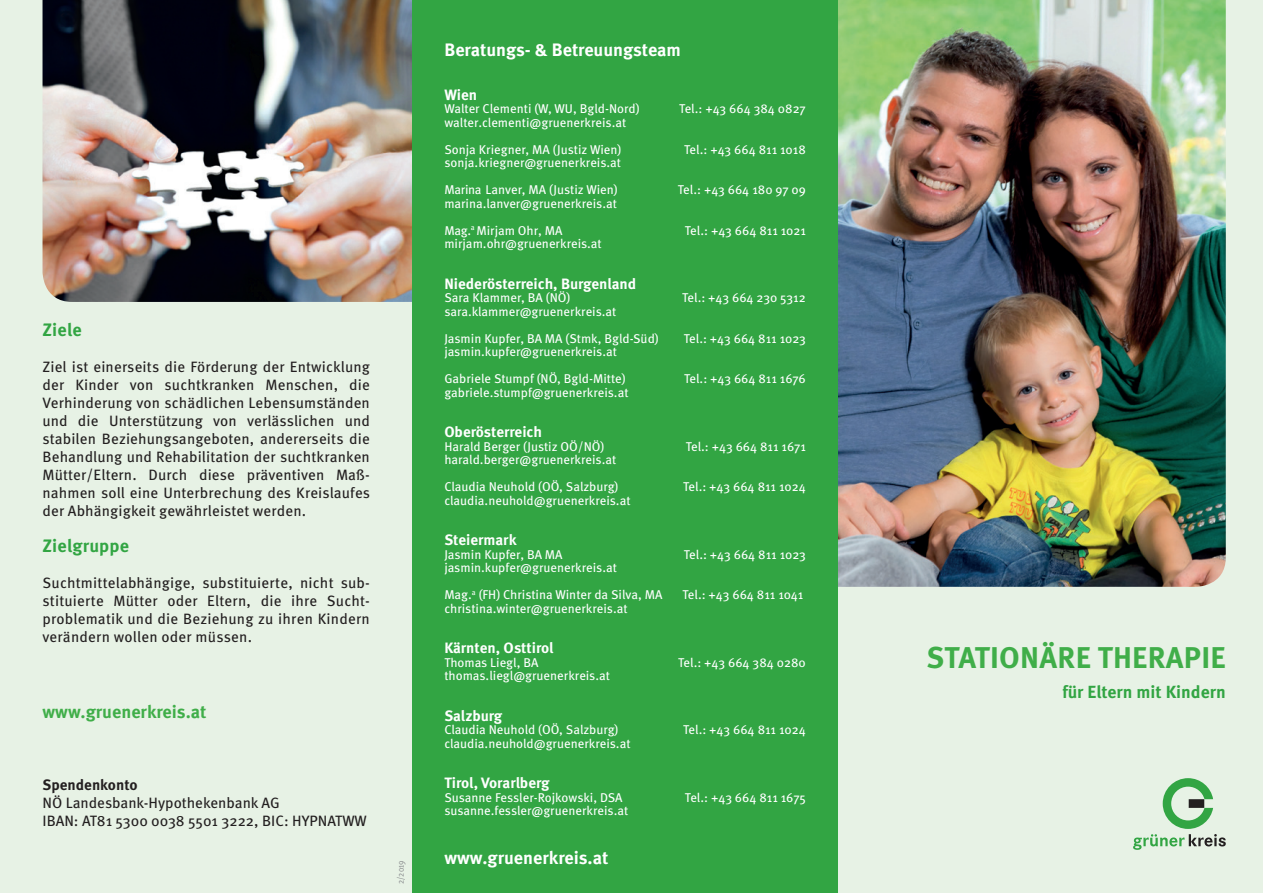
<style>
.page{position:relative;width:1263px;height:893px;background:#e7f2e5}
.page>*{position:absolute;margin:0;border:0;box-sizing:border-box;transform-origin:0 0}
.t1{font:700 30px "Meta OT";letter-spacing:.01em;color:#40ae49}
.t2{font:700 18px "Meta OT";color:#fff}
.t3{font:700 18px "Meta OT";color:#40ae49}
.t4{font:700 18px "Meta OT";letter-spacing:.01em;color:#32a543}
.t5{font:700 17.55px "Meta OT";color:#32a543}
.t6{font:15px/18px "Meta OT";letter-spacing:.005em;color:#231f20;text-align:justify}
.t7{font:700 15px "Meta OT";color:#fff}
.t8{font:700 15px "Meta OT";color:#231f20}
.t9{font:12.75px/27px "Meta OT";color:#fff}
.t10{font:9px "Meta OT Cond Norm";color:#86888b}
</style>
<div class="page">
<img style="left:43px;top:0;width:369px;height:302px">
<img style="left:838px;top:0;width:388px;height:587px">
<div style="left:412px;top:0;width:426px;height:893px;background:#32a543"></div>
<svg style="left:1133px;top:778px;width:93px;height:72px"></svg>
<h2 class="t4" style="left:43px;top:319px;width:41px">Ziele</h2>
<p class="t6" style="left:43px;top:358px;width:329px">Ziel ist einerseits die Förderung der Entwicklung der Kinder von suchtkranken Menschen, die Verhinderung von schädlichen Lebensumständen und die Unterstützung von verlässlichen und stabilen Beziehungsangeboten, andererseits die Behandlung und Rehabilitation der suchtkranken Mütter/Eltern. Durch diese präventiven Maß&shy;nahmen soll eine Unterbrechung des Kreislaufes der Abhängigkeit gewährleistet werden.</p>
<h2 class="t4" style="left:43px;top:535px;width:88px">Zielgruppe</h2>
<p class="t6" style="left:43px;top:574px;width:329px">Suchtmittelabhängige, substituierte, nicht sub&shy;stituierte Mütter oder Eltern, die ihre Sucht&shy;problematik und die Beziehung zu ihren Kindern verändern wollen oder müssen.</p>
<h2 class="t3" style="left:43px;top:701px;width:165px">www.gruenerkreis.at</h2>
<p class="t8" style="left:43px;top:776px;width:97px">Spendenkonto</p>
<p class="t6" style="left:43px;top:794px;width:326px">NÖ Landesbank-Hypothekenbank AG<br>IBAN: AT81 5300 0038 5501 3222, BIC: HYPNATWW</p>
<p class="t10" style="left:395px;top:884px;width:25px;rotate:-90deg">2/2019</p>
<h2 class="t2" style="left:444px;top:39px;width:238px">Beratungs- &amp; Betreuungsteam</h2>
<p class="t7" style="left:444px;top:85px;width:34px">Wien</p>
<p class="t9" style="left:444px;top:95px;width:197px">Walter Clementi (W, WU, Bgld-Nord)</p>
<p class="t9" style="left:679px;top:95px;width:128px">Tel.: +43 664 384 0827</p>
<p class="t9" style="left:444px;top:109px;width:183px">walter.clementi@gruenerkreis.at<br>Sonja Kriegner, MA (Justiz Wien)</p>
<p class="t9" style="left:684px;top:136px;width:123px">Tel.: +43 664 811 1018</p>
<p class="t9" style="left:444px;top:149px;width:178px">sonja.kriegner@gruenerkreis.at<br>Marina Lanver, MA (Justiz Wien)</p>
<p class="t9" style="left:678px;top:176px;width:129px">Tel.: +43 664 180 97 09</p>
<p class="t9" style="left:444px;top:190px;width:174px">marina.lanver@gruenerkreis.at<br>Mag.<sup>a</sup> Mirjam Ohr, MA</p>
<p class="t9" style="left:685px;top:217px;width:122px">Tel.: +43 664 811 1021</p>
<p class="t9" style="left:444px;top:230px;width:159px">mirjam.ohr@gruenerkreis.at</p>
<p class="t7" style="left:444px;top:274px;width:193px">Niederösterreich, Burgenland</p>
<p class="t9" style="left:444px;top:284px;width:128px">Sara Klammer, BA (NÖ)</p>
<p class="t9" style="left:682px;top:284px;width:125px">Tel.: +43 664 230 5312</p>
<p class="t9" style="left:444px;top:298px;width:216px">sara.klammer@gruenerkreis.at<br>Jasmin Kupfer, BA MA (Stmk, Bgld-Süd)</p>
<p class="t9" style="left:684px;top:325px;width:123px">Tel.: +43 664 811 1023</p>
<p class="t9" style="left:444px;top:338px;width:183px">jasmin.kupfer@gruenerkreis.at<br>Gabriele Stumpf (NÖ, Bgld-Mitte)</p>
<p class="t9" style="left:684px;top:365px;width:123px">Tel.: +43 664 811 1676</p>
<p class="t9" style="left:444px;top:379px;width:186px">gabriele.stumpf@gruenerkreis.at</p>
<p class="t7" style="left:444px;top:423px;width:99px">Oberösterreich</p>
<p class="t9" style="left:444px;top:433px;width:162px">Harald Berger (Justiz OÖ/NÖ)</p>
<p class="t9" style="left:686px;top:433px;width:122px">Tel.: +43 664 811 1671</p>
<p class="t9" style="left:444px;top:446px;width:176px">harald.berger@gruenerkreis.at<br>Claudia Neuhold (OÖ, Salzburg)</p>
<p class="t9" style="left:683px;top:473px;width:124px">Tel.: +43 664 811 1024</p>
<p class="t9" style="left:444px;top:487px;width:188px">claudia.neuhold@gruenerkreis.at</p>
<p class="t7" style="left:444px;top:531px;width:74px">Steiermark</p>
<p class="t9" style="left:444px;top:541px;width:120px">Jasmin Kupfer, BA MA</p>
<p class="t9" style="left:684px;top:541px;width:123px">Tel.: +43 664 811 1023</p>
<p class="t9" style="left:444px;top:554px;width:220px">jasmin.kupfer@gruenerkreis.at<br>Mag.<sup>a</sup> (FH) Christina Winter da Silva, MA</p>
<p class="t9" style="left:682px;top:581px;width:122px">Tel.: +43 664 811 1041</p>
<p class="t9" style="left:444px;top:595px;width:185px">christina.winter@gruenerkreis.at</p>
<p class="t7" style="left:444px;top:639px;width:111px">Kärnten, Osttirol</p>
<p class="t9" style="left:444px;top:649px;width:96px">Thomas Liegl, BA</p>
<p class="t9" style="left:678px;top:649px;width:129px">Tel.: +43 664 384 0280</p>
<p class="t9" style="left:444px;top:662px;width:167px">thomas.liegl@gruenerkreis.at</p>
<p class="t7" style="left:444px;top:706px;width:59px">Salzburg</p>
<p class="t9" style="left:444px;top:716px;width:176px">Claudia Neuhold (OÖ, Salzburg)</p>
<p class="t9" style="left:683px;top:716px;width:124px">Tel.: +43 664 811 1024</p>
<p class="t9" style="left:444px;top:730px;width:188px">claudia.neuhold@gruenerkreis.at</p>
<p class="t7" style="left:444px;top:774px;width:107px">Tirol, Vorarlberg</p>
<p class="t9" style="left:444px;top:784px;width:180px">Susanne Fessler-Rojkowski, DSA</p>
<p class="t9" style="left:685px;top:784px;width:122px">Tel.: +43 664 811 1675</p>
<p class="t9" style="left:444px;top:797px;width:185px">susanne.fessler@gruenerkreis.at</p>
<h2 class="t2" style="left:444px;top:847px;width:165px">www.gruenerkreis.at</h2>
<h1 class="t1" style="left:926px;top:640px;width:301px">STATIONÄRE THERAPIE</h1>
<h3 class="t5" style="left:1062px;top:681px;width:165px">für Eltern mit Kindern</h3>
</div>
